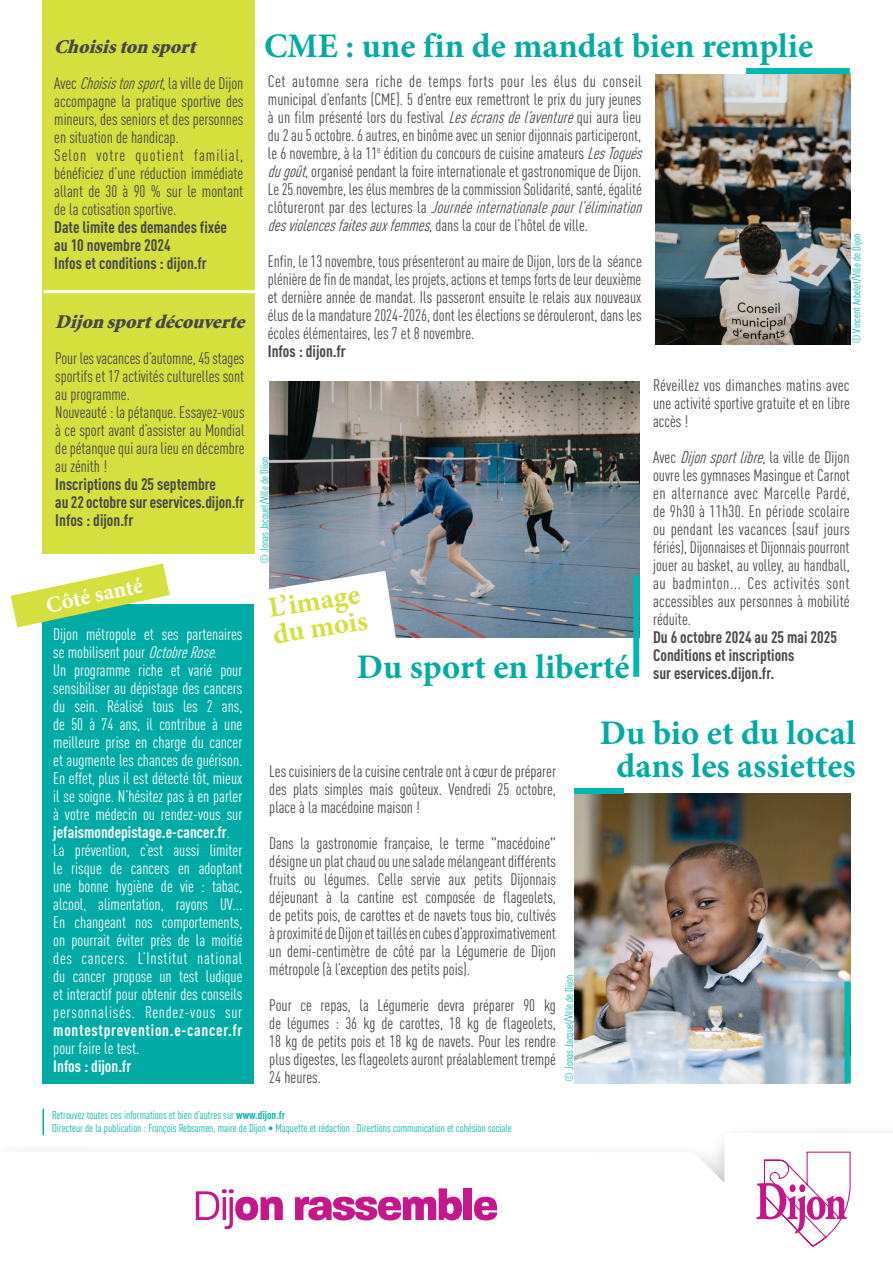
<style>
.page{position:relative;width:893px;height:1263px;background:#fff}
.page>*{position:absolute;margin:0;border:0;box-sizing:border-box;transform-origin:0 0}
.t1{font:700 34.5px "Minion Pro";color:#00aba5}
.t2{font:700 28.5px "Minion Pro";color:#d5df3e}
.t3{font:700 22.5px "Minion Pro";color:#fff}
.t4{font:italic 900 19.5px "Minion Std";color:#464748}
.t5{font:condensed 16.5px/18px "DINOT";color:#464748;text-align:justify}
.t6{font:condensed 16.5px/18px "DINOT";color:#fff;text-align:justify}
.t7{font:700 condensed 16.5px "DINOT";color:#464748}
.t8{font:700 condensed 16.5px "DINOT";color:#fff}
.t9{font:condensed 11.25px "DINOT";color:#00b3ae}
.s1{font-style:italic}
.s2{font-weight:700}
</style>
<div class="page">
<div style="left:42px;top:604px;width:211px;height:479px;background:#00aba5"></div>
<div style="left:43px;top:0;width:212px;height:554px;background:#d5df3e"></div>
<svg style="left:43px;top:1109px;width:1px;height:14px"></svg>
<img style="left:269px;top:381px;width:370px;height:257px">
<div style="left:633px;top:575px;width:6px;height:102px;background:#00b8b2"></div>
<img style="left:656px;top:74px;width:194px;height:270px">
<div style="left:746px;top:68px;width:104px;height:6px;background:#00b8b2"></div>
<img style="left:574px;top:793px;width:276px;height:290px">
<div style="left:574px;top:788px;width:50px;height:6px;background:#00b8b2"></div>
<div style="left:844px;top:981px;width:6px;height:102px;background:#00b8b2"></div>
<svg style="left:11px;top:563px;width:159px;height:64px"></svg>
<svg style="left:269px;top:571px;width:130px;height:67px"></svg>
<hr style="left:44px;top:290px;width:212px;height:3px;background:#fff">
<svg style="left:42px;top:1133px;width:683px;height:97px"></svg>
<svg style="left:756px;top:1151px;width:95px;height:96px"></svg>
<svg style="left:196px;top:1189px;width:87px;height:40px"></svg>
<svg style="left:295px;top:1188px;width:167px;height:32px"></svg>
<div style="left:464px;top:1188px;width:8px;height:32px;background:#c5168c"></div>
<svg style="left:474px;top:1197px;width:24px;height:23px"></svg>
<p class="t4" style="left:54px;top:37px;width:148px">Choisiston sport</p>
<p class="t5" style="left:54px;top:74px;width:191px">Av e c <span class="s1">Choisistonsport</span>, l a v i l l e d e D i j o n accompagne la pratique sportive des mineurs, des seniors et des personnes en situation de handicap.</p>
<p class="t5" style="left:54px;top:146px;width:191px">Selon votre quotient familial, bénéficiez d’une réduction immédiate allant de 30 à 90 % sur le montant de la cotisation sportive.</p>
<p class="t7" style="left:54px;top:217px;width:174px">Date limite des demandes fixée</p>
<p class="t7" style="left:54px;top:235px;width:118px">au 10 novembre 2024</p>
<p class="t7" style="left:54px;top:253px;width:154px">Infos et conditions : dijon.fr</p>
<p class="t4" style="left:55px;top:312px;width:196px">Dijon sportdécouverte</p>
<p class="t5" style="left:55px;top:349px;width:191px">Pour les vacances d’automne, 45 stages sportifs et 17 activités culturelles sont au programme.</p>
<p class="t5" style="left:55px;top:403px;width:191px">Nouveauté : la pétanque. Essayez-vous à ce sport avant d’assister au Mondial de pétanque qui aura lieu en décembre au zénith !</p>
<p class="t7" style="left:55px;top:474px;width:162px">Inscriptions du 25 septembre</p>
<p class="t7" style="left:55px;top:492px;width:191px">au 22 octobre sur eservices.dijon.fr</p>
<p class="t7" style="left:55px;top:510px;width:79px">Infos : dijon.fr</p>
<p class="t3" style="left:43px;top:590px;width:100px;rotate:-12deg">Côté santé</p>
<p class="t6" style="left:53px;top:625px;width:191px">Dijon métropole et ses partenaires se mobilisent pour <span class="s1">OctobreRose</span>.</p>
<p class="t6" style="left:53px;top:661px;width:191px">Un programme riche et varié pour sensibiliser au dépistage des cancers du sein. Réalisé tous les 2 ans, de 50 à 74 ans, il contribue à une meilleure prise en charge du cancer et augmente les chances de guérison.<br>En effet, plus il est détecté tôt, mieux il se soigne. N’hésitez pas à en parler à votre médecin ou rendez-vous sur <span class="s2">jefaismondepistage.e-cancer.fr</span>.</p>
<p class="t6" style="left:53px;top:841px;width:191px">La prévention, c’est aussi limiter le risque de cancers en adoptant une bonne hygiène de vie : tabac, alcool, alimentation, rayons UV...<br>En changeant nos comportements, on pourrait éviter près de la moitié des cancers. L’Institut national du cancer propose un test ludique et interactif pour obtenir des conseils personnalisés. Rendez-vous sur <span class="s2">montestprevention.e-cancer.fr </span>pour faire le test.</p>
<p class="t8" style="left:53px;top:1056px;width:79px">Infos : dijon.fr</p>
<p class="t1" style="left:264px;top:22px;width:551px">CME : une fin de mandat bien remplie</p>
<p class="t5" style="left:268px;top:72px;width:380px;text-align:left">Cet automne sera riche de temps forts pour les élus du conseil municipal d’enfants (CME). 5 d’entre eux remettront le prix du jury jeunes à un film présenté lors du festival <span class="s1">Lesécransdel’aventure</span>qui aura lieu du 2 au 5 octobre. 6 autres, en binôme avec un senior dijonnais participeront, le 6 novembre, à la 11<sup>e</sup> édition du concours de cuisine amateurs <span class="s1">LesToqués dugoût</span>, organisé pendant la foire internationale et gastronomique de Dijon.</p>
<p class="t5" style="left:268px;top:180px;width:380px;text-align:left">Le 25 novembre, les élus membres de la commission Solidarité, santé, égalité c l ô t u r e r o n t p a r d e s l e c t u r e s l a <span class="s1">Journéeinternationalepourl’élimination desviolencesfaitesauxfemmes</span>, d a n s l a c o u r d e l ’ h ô t e l d e v i l l e .</p>
<p class="t5" style="left:268px;top:252px;width:375px">Enfin, le 13 novembre, tous présenteront au maire de Dijon, lors de la séance plénière de fin de mandat, les projets, actions et temps forts de leur deuxième et dernière année de mandat. Ils passeront ensuite le relais aux nouveaux élus de la mandature 2024-2026, dont les élections se dérouleront, dans les écoles élémentaires, les 7 et 8 novembre.</p>
<p class="t7" style="left:268px;top:341px;width:79px">Infos : dijon.fr</p>
<p class="t9" style="left:850px;top:344px;width:112px;rotate:-90deg">© Vincent Arbelet/Ville de Dijon</p>
<p class="t9" style="left:258px;top:564px;width:109px;rotate:-90deg">© Jonas Jacquel/Ville de Dijon</p>
<p class="t2" style="left:266px;top:588px;width:93px;rotate:-9deg">L’image</p>
<p class="t2" style="left:270px;top:615px;width:97px;rotate:-9deg">du mois</p>
<p class="t1" style="left:357px;top:642px;width:274px">Du sport en liberté</p>
<p class="t5" style="left:653px;top:376px;width:198px">Réveillez vos dimanches matins avec une activité sportive gratuite et en libre accès !</p>
<p class="t5" style="left:653px;top:448px;width:198px">Avec <span class="s1">Dijonsportlibre</span>, la ville de Dijon ouvre les gymnases Masingue et Carnot en alternance avec Marcelle Pardé, de 9h30 à 11h30. En période scolaire ou pendant les vacances (sauf jours fériés), Dijonnaises et Dijonnais pourront jouer au basket, au volley, au handball, au badminton... Ces activités sont accessibles aux personnes à mobilité réduite.</p>
<p class="t7" style="left:653px;top:627px;width:185px">Du 6 octobre 2024 au 25 mai 2025</p>
<p class="t7" style="left:653px;top:645px;width:143px">Conditions et inscriptions</p>
<p class="t7" style="left:653px;top:663px;width:123px">sur eservices.dijon.fr.</p>
<p class="t5" style="left:269px;top:762px;width:288px">Les cuisiniers de la cuisine centrale ont à cœur de préparer des plats simples mais goûteux. Vendredi 25 octobre, place à la macédoine maison !</p>
<p class="t5" style="left:269px;top:834px;width:288px">Dans la gastronomie française, le terme "macédoine" désigne un plat chaud ou une salade mélangeant différents fruits ou légumes. Celle servie aux petits Dijonnais déjeunant à la cantine est composée de flageolets, de petits pois, de carottes et de navets tous bio, cultivés à proximité de Dijon et taillés en cubes d’approximativement un demi-centimètre de côté par la Légumerie de Dijon métropole (à l’exception des petits pois).</p>
<p class="t5" style="left:269px;top:996px;width:288px">Pour ce repas, la Légumerie devra préparer 90 kg de légumes : 36 kg de carottes, 18 kg de flageolets, 18 kg de petits pois et 18 kg de navets. Pour les rendre plus digestes, les flageolets auront préalablement trempé 24 heures.</p>
<p class="t9" style="left:563px;top:1082px;width:109px;rotate:-90deg">© Jonas Jacquel/Ville de Dijon</p>
<p class="t1" style="left:600px;top:709px;width:257px">Du bio et du local</p>
<p class="t1" style="left:616px;top:742px;width:241px">dans les assiettes</p>
<p class="t9" style="left:52px;top:1108px;width:234px">Retrouvez toutes ces informations et bien d’autres sur <span class="s2">www.dijon.fr</span></p>
<p class="t9" style="left:52px;top:1122px;width:461px">Directeur de la publication : François Rebsamen, maire de Dijon • Maquette et rédaction : Directions communication et cohésion sociale</p>
</div>
